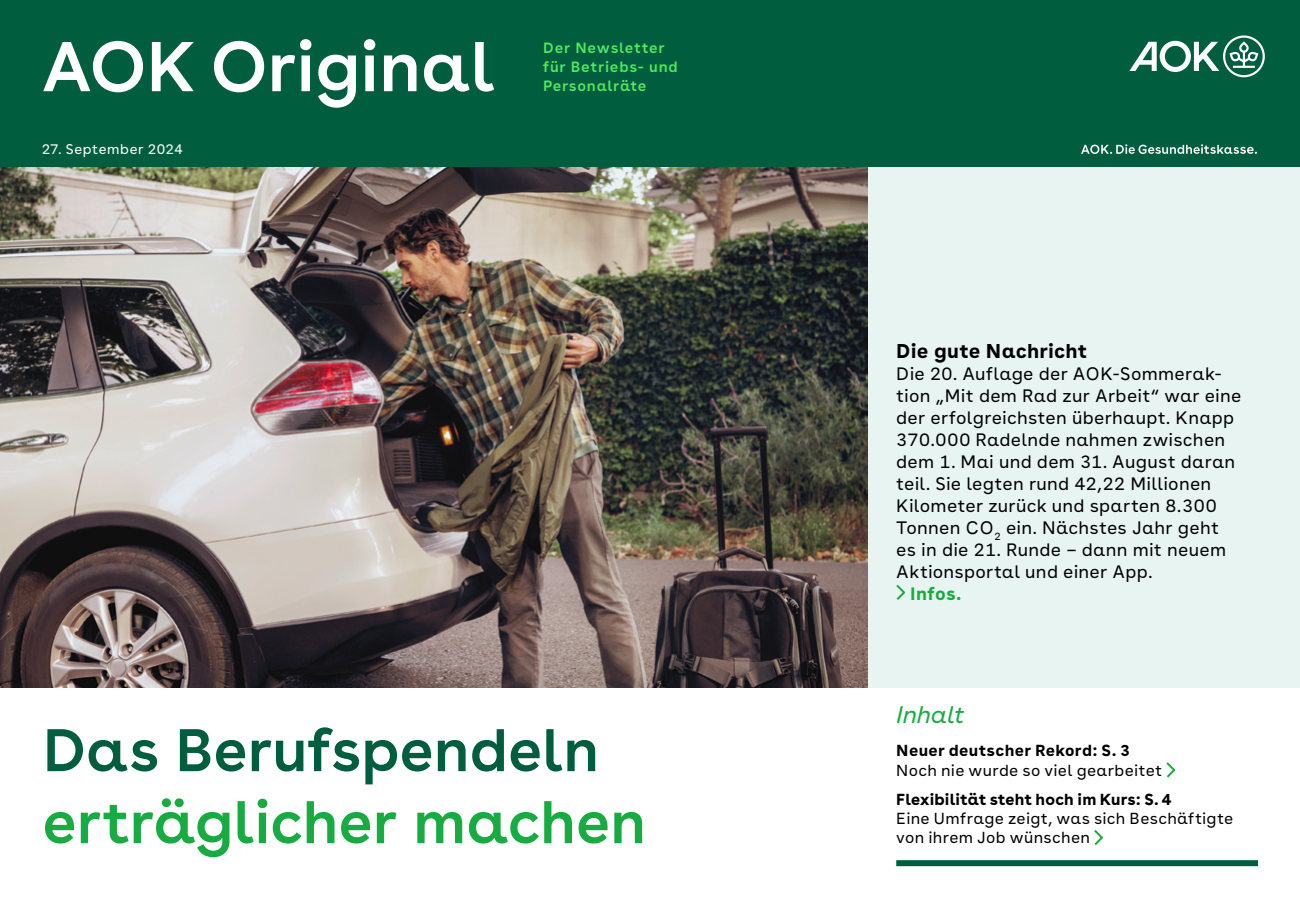
<style>
.page{position:relative;width:1300px;height:908px;background:#fff}
.page>*{position:absolute;margin:0;border:0;box-sizing:border-box;transform-origin:0 0}
.t1{font:600 70.2px "AOK Buenos Aires";color:#fff}
.t2{font:600 60px "AOK Buenos Aires";letter-spacing:.005em;color:#18ab42}
.t3{font:600 60px "AOK Buenos Aires";letter-spacing:.005em;color:#005e3f}
.t4{font:italic 24px "AOK Buenos Aires";color:#18ab42}
.t5{font:700 20px "AOK Buenos Aires Text";letter-spacing:.01em;color:#000}
.t6{font:18px/22px "AOK Buenos Aires Text";letter-spacing:.015em;color:#000}
.t7{font:700 18px "AOK Buenos Aires Text";letter-spacing:.015em;color:#18ab42}
.t8{font:16px/19.2px "AOK Buenos Aires Text";letter-spacing:.02em;color:#000}
.t9{font:700 16px "AOK Buenos Aires";letter-spacing:.01em;color:#000}
.t10{font:700 16px "AOK Buenos Aires Text";letter-spacing:.02em;color:#000}
.t11{font:600 14.8px/19.2px "AOK Buenos Aires Text";letter-spacing:.05em;color:#50eb5d}
.t12{font:14px "AOK Buenos Aires";letter-spacing:.05em;color:#fff}
</style>
<div class="page">
<div style="left:0;top:0;width:1300px;height:185px;background:#005e3f"></div>
<svg style="left:1129px;top:35px;width:136px;height:42px"></svg>
<svg style="left:1081px;top:144px;width:176px;height:10px"></svg>
<div style="left:0;top:167px;width:1300px;height:521px;background:#e8f4f2"></div>
<img style="left:0;top:167px;width:868px;height:521px">
<svg style="left:1166px;top:762px;width:10px;height:16px"></svg>
<svg style="left:1094px;top:830px;width:9px;height:15px"></svg>
<div style="left:896px;top:860px;width:362px;height:6px;background:#005e3f"></div>
<svg style="left:896px;top:584px;width:9px;height:16px"></svg>
<h1 class="t1" style="left:42px;top:8px;width:455px">AOK Original</h1>
<p class="t11" style="left:543px;top:37px;width:136px">Der Newsletter für Betriebs- und<br>Personalräte</p>
<p class="t12" style="left:42px;top:138px;width:142px">27. September 2024</p>
<h2 class="t3" style="left:43px;top:700px;width:558px">Das Berufspendeln</h2>
<h2 class="t2" style="left:43px;top:772px;width:605px">erträglicher machen</h2>
<p class="t5" style="left:896px;top:334px;width:193px">Die gute Nachricht</p>
<p class="t6" style="left:896px;top:361px;width:347px">Die 20. Auflage der AOK-Sommerak&shy;tion „Mit dem Rad zur Arbeit“ war eine der erfolgreichsten überhaupt. Knapp 370.000 Radelnde nahmen zwischen dem 1. Mai und dem 31. August daran teil. Sie legten rund 42,22 Millionen Kilometer zurück und sparten 8.300<br>Tonnen CO<sub>2</sub> ein. Nächstes Jahr geht es in die 21. Runde – dann mit neuem Aktionsportal und einer App.</p>
<p class="t7" style="left:910px;top:578px;width:52px">Infos.</p>
<h3 class="t4" style="left:896px;top:695px;width:70px">Inhalt</h3>
<p class="t10" style="left:896px;top:737px;width:235px">Neuer deutscher Rekord: S. 3</p>
<p class="t8" style="left:896px;top:759px;width:268px">Noch nie wurde so viel gearbeitet</p>
<p class="t9" style="left:896px;top:785px;width:277px">Flexibilität steht hoch im Kurs: S. 4</p>
<p class="t8" style="left:896px;top:807px;width:339px">Eine Umfrage zeigt, was sich Beschäftigte von ihrem Job wünschen</p>
</div>
